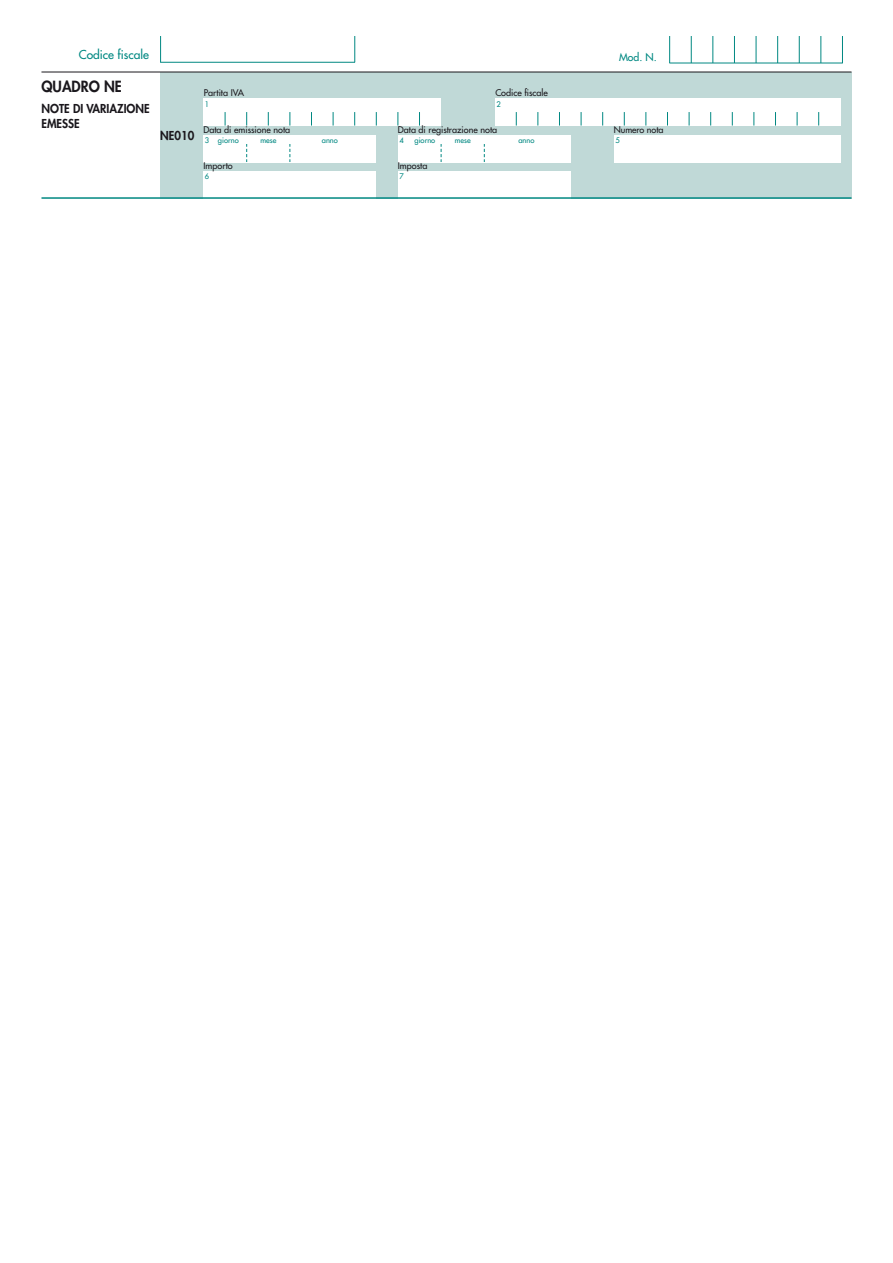
<style>
.page{position:relative;width:893px;height:1263px;background:#fff}
.page>*{position:absolute;margin:0;border:0;box-sizing:border-box;transform-origin:0 0}
.t1{font:800 15px "Futura";color:#1a171c;scale:.95 1}
.t2{font:800 12px/15px "Futura";color:#1a171c;scale:.95 1}
.t3{font:12px "Futura";color:#008882}
.t4{font:10.5px "Futura";color:#008882}
.t5{font:9px "Futura";color:#1a171c}
.t6{font:7.5px "Futura";color:#008882}
</style>
<div class="page">
<div style="left:160px;top:72px;width:691px;height:126px;background:#c0d9d7"></div>
<hr style="left:41px;top:72px;width:810px;height:1px;background:#1a171c">
<hr style="left:160px;top:62px;width:195px;height:1px;background:#008882">
<svg style="left:354px;top:36px;width:1px;height:26px"></svg>
<svg style="left:160px;top:36px;width:1px;height:26px"></svg>
<div style="left:495px;top:99px;width:346px;height:27px;background:#fff"></div>
<div style="left:203px;top:99px;width:238px;height:27px;background:#fff"></div>
<svg style="left:516px;top:112px;width:1px;height:14px"></svg>
<svg style="left:537px;top:112px;width:1px;height:14px"></svg>
<svg style="left:559px;top:112px;width:1px;height:14px"></svg>
<svg style="left:581px;top:112px;width:1px;height:14px"></svg>
<svg style="left:602px;top:112px;width:1px;height:14px"></svg>
<svg style="left:624px;top:112px;width:1px;height:14px"></svg>
<svg style="left:645px;top:112px;width:1px;height:14px"></svg>
<svg style="left:667px;top:112px;width:1px;height:14px"></svg>
<svg style="left:689px;top:112px;width:1px;height:14px"></svg>
<svg style="left:710px;top:112px;width:1px;height:14px"></svg>
<svg style="left:732px;top:112px;width:1px;height:14px"></svg>
<svg style="left:753px;top:112px;width:1px;height:14px"></svg>
<svg style="left:775px;top:112px;width:1px;height:14px"></svg>
<svg style="left:797px;top:112px;width:1px;height:14px"></svg>
<svg style="left:818px;top:112px;width:1px;height:14px"></svg>
<svg style="left:225px;top:112px;width:1px;height:14px"></svg>
<svg style="left:246px;top:112px;width:1px;height:14px"></svg>
<svg style="left:268px;top:112px;width:1px;height:14px"></svg>
<svg style="left:289px;top:112px;width:1px;height:14px"></svg>
<svg style="left:311px;top:112px;width:1px;height:14px"></svg>
<svg style="left:333px;top:112px;width:1px;height:14px"></svg>
<svg style="left:354px;top:112px;width:1px;height:14px"></svg>
<svg style="left:376px;top:112px;width:1px;height:14px"></svg>
<svg style="left:397px;top:112px;width:1px;height:14px"></svg>
<svg style="left:419px;top:112px;width:1px;height:14px"></svg>
<div style="left:203px;top:135px;width:173px;height:27px;background:#fff"></div>
<svg style="left:246px;top:144px;width:1px;height:18px"></svg>
<svg style="left:289px;top:144px;width:1px;height:18px"></svg>
<div style="left:203px;top:171px;width:173px;height:27px;background:#fff"></div>
<div style="left:398px;top:171px;width:173px;height:27px;background:#fff"></div>
<div style="left:398px;top:135px;width:173px;height:27px;background:#fff"></div>
<svg style="left:441px;top:144px;width:1px;height:18px"></svg>
<svg style="left:484px;top:144px;width:1px;height:18px"></svg>
<div style="left:614px;top:135px;width:227px;height:27px;background:#fff"></div>
<hr style="left:41px;top:197px;width:810px;height:2px;background:#008882">
<svg style="left:842px;top:36px;width:1px;height:27px"></svg>
<svg style="left:820px;top:36px;width:1px;height:27px"></svg>
<svg style="left:799px;top:36px;width:1px;height:27px"></svg>
<svg style="left:777px;top:36px;width:1px;height:27px"></svg>
<svg style="left:756px;top:36px;width:1px;height:27px"></svg>
<svg style="left:734px;top:36px;width:1px;height:27px"></svg>
<svg style="left:712px;top:36px;width:1px;height:27px"></svg>
<svg style="left:691px;top:36px;width:1px;height:27px"></svg>
<svg style="left:669px;top:36px;width:1px;height:27px"></svg>
<hr style="left:669px;top:63px;width:174px;height:1px;background:#008882">
<p class="t3" style="left:79px;top:49px;width:72px">Codice fiscale</p>
<p class="t1" style="left:41px;top:80px;width:86px">QUADRO NE</p>
<p class="t2" style="left:41px;top:102px;width:115px">NOTE DI VARIAZIONE<br>EMESSE</p>
<p class="t2" style="left:160px;top:128px;width:37px">NE010</p>
<p class="t5" style="left:204px;top:88px;width:42px">Partita IVA</p>
<p class="t5" style="left:495px;top:88px;width:54px">Codice fiscale</p>
<p class="t6" style="left:205px;top:100px;width:6px">1</p>
<p class="t6" style="left:497px;top:100px;width:6px">2</p>
<p class="t5" style="left:203px;top:126px;width:88px">Data di emissione nota</p>
<p class="t6" style="left:205px;top:172px;width:6px">6</p>
<p class="t6" style="left:205px;top:136px;width:35px">3 giorno</p>
<p class="t6" style="left:260px;top:136px;width:17px">mese</p>
<p class="t6" style="left:322px;top:136px;width:18px">anno</p>
<p class="t5" style="left:203px;top:162px;width:31px">Importo</p>
<p class="t5" style="left:398px;top:126px;width:101px">Data di registrazione nota</p>
<p class="t6" style="left:399px;top:136px;width:6px">4</p>
<p class="t6" style="left:415px;top:136px;width:22px">giorno</p>
<p class="t6" style="left:455px;top:136px;width:17px">mese</p>
<p class="t6" style="left:518px;top:136px;width:18px">anno</p>
<p class="t5" style="left:398px;top:162px;width:31px">Imposta</p>
<p class="t6" style="left:399px;top:172px;width:6px">7</p>
<p class="t4" style="left:619px;top:52px;width:39px">Mod. N.</p>
<p class="t5" style="left:614px;top:126px;width:51px">Numero nota</p>
<p class="t6" style="left:615px;top:136px;width:6px">5</p>
</div>
